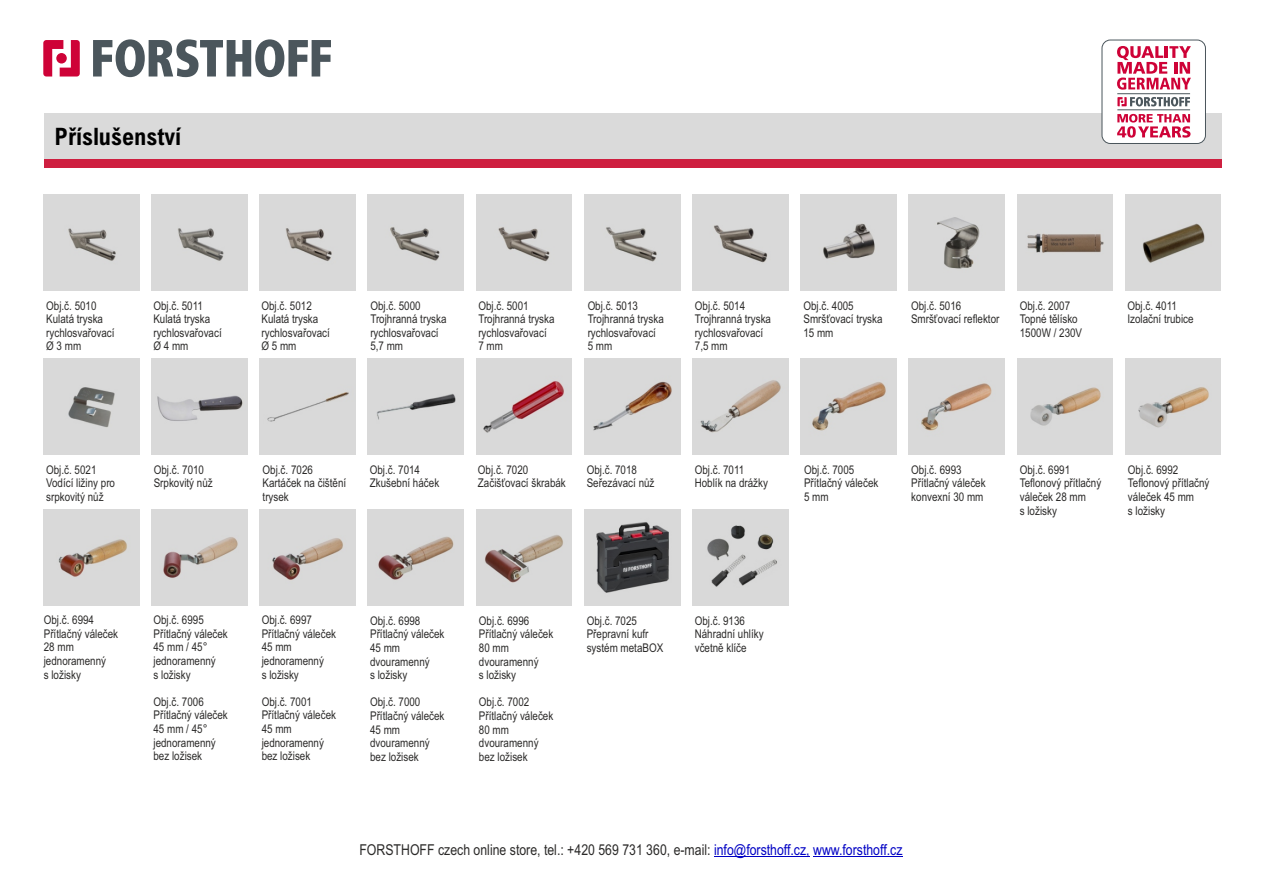
<style>
.page{position:relative;width:1263px;height:893px;background:#fff}
.page>*{position:absolute;margin:0;border:0;box-sizing:border-box;transform-origin:0 0}
.t1{font:700 24px "Arial Nova Cond";color:#000}
.t2{font:15px "Arial Narrow";color:#2b2a29}
.t3{font:12px/13.6px "Arial Narrow";color:#2b2a29}
.s1{color:#0000c4}
</style>
<div class="page">
<svg style="left:93px;top:39px;width:238px;height:38px"></svg>
<svg style="left:43px;top:40px;width:37px;height:37px"></svg>
<div style="left:44px;top:113px;width:1178px;height:46px;background:#dadada"></div>
<div style="left:44px;top:159px;width:1178px;height:9px;background:#ce1f40"></div>
<div style="left:1102px;top:40px;width:103px;height:103px;background:#fff;border-radius:8px"></div>
<div style="left:1102px;top:40px;width:104px;height:104px;border:1px solid #4b565c;border-radius:8px"></div>
<svg style="left:1117px;top:97px;width:73px;height:9px"></svg>
<svg style="left:1117px;top:46px;width:74px;height:44px"></svg>
<hr style="left:1117px;top:93px;width:73px;height:1px;background:#4b565c">
<hr style="left:1117px;top:110px;width:73px;height:1px;background:#4b565c">
<svg style="left:1117px;top:114px;width:73px;height:24px"></svg>
<img style="left:801px;top:195px;width:95px;height:95px">
<img style="left:909px;top:195px;width:95px;height:95px">
<img style="left:152px;top:195px;width:95px;height:95px">
<img style="left:43px;top:195px;width:96px;height:95px">
<img style="left:260px;top:195px;width:95px;height:95px">
<img style="left:368px;top:195px;width:96px;height:95px">
<img style="left:476px;top:195px;width:96px;height:95px">
<img style="left:584px;top:195px;width:96px;height:95px">
<img style="left:692px;top:195px;width:96px;height:95px">
<div style="left:260px;top:359px;width:95px;height:96px;background:#d9d9d9"></div>
<img style="left:584px;top:359px;width:96px;height:96px">
<div style="left:368px;top:359px;width:96px;height:96px;background:#d9d9d9"></div>
<img style="left:476px;top:359px;width:96px;height:96px">
<img style="left:692px;top:359px;width:96px;height:96px">
<img style="left:801px;top:359px;width:95px;height:96px">
<img style="left:909px;top:359px;width:95px;height:96px">
<img style="left:152px;top:359px;width:95px;height:96px">
<img style="left:43px;top:359px;width:96px;height:96px">
<img style="left:1125px;top:359px;width:96px;height:96px">
<img style="left:1017px;top:359px;width:96px;height:96px">
<img style="left:1017px;top:195px;width:96px;height:95px">
<img style="left:1125px;top:195px;width:96px;height:95px">
<img style="left:43px;top:510px;width:96px;height:96px">
<img style="left:368px;top:510px;width:96px;height:96px">
<img style="left:260px;top:510px;width:95px;height:96px">
<img style="left:152px;top:510px;width:95px;height:96px">
<img style="left:476px;top:510px;width:96px;height:96px">
<img style="left:584px;top:510px;width:96px;height:96px">
<hr style="left:714px;top:856px;width:96px;height:1px;background:#0000c4">
<hr style="left:813px;top:856px;width:89px;height:1px;background:#0000c4">
<img style="left:692px;top:510px;width:96px;height:96px">
<h1 class="t1" style="left:55px;top:127px;width:128px">Příslušenství</h1>
<p class="t3" style="left:46px;top:300px;width:70px">Obj.č. 5010<br>Kulatá tryska rychlosvařovací<br>Ø 3 mm</p>
<p class="t3" style="left:153px;top:300px;width:70px">Obj.č. 5011<br>Kulatá tryska rychlosvařovací<br>Ø 4 mm</p>
<p class="t3" style="left:261px;top:300px;width:70px">Obj.č. 5012<br>Kulatá tryska rychlosvařovací<br>Ø 5 mm</p>
<p class="t3" style="left:370px;top:300px;width:78px">Obj.č. 5000<br>Trojhranná tryska rychlosvařovací<br>5,7 mm</p>
<p class="t3" style="left:478px;top:300px;width:78px">Obj.č. 5001<br>Trojhranná tryska rychlosvařovací<br>7 mm</p>
<p class="t3" style="left:588px;top:300px;width:78px">Obj.č. 5013<br>Trojhranná tryska rychlosvařovací<br>5 mm</p>
<p class="t3" style="left:695px;top:300px;width:78px">Obj.č. 5014<br>Trojhranná tryska rychlosvařovací<br>7,5 mm</p>
<p class="t3" style="left:1127px;top:300px;width:68px">Obj.č. 4011<br>Izolační trubice</p>
<p class="t3" style="left:803px;top:300px;width:81px">Obj.č. 4005<br>Smršťovací tryska<br>15 mm</p>
<p class="t3" style="left:911px;top:300px;width:90px">Obj.č. 5016<br>Smršťovací reflektor</p>
<p class="t3" style="left:1020px;top:300px;width:64px">Obj.č. 2007<br>Topné tělísko<br>1500W / 230V</p>
<p class="t3" style="left:46px;top:464px;width:70px">Obj.č. 5021<br>Vodící ližiny pro srpkovitý nůž</p>
<p class="t3" style="left:1128px;top:464px;width:83px">Obj.č. 6992<br>Teflonový přítlačný váleček 45 mm<br>s ložisky</p>
<p class="t3" style="left:154px;top:464px;width:61px">Obj.č. 7010<br>Srpkovitý nůž</p>
<p class="t3" style="left:263px;top:464px;width:85px">Obj.č. 7026<br>Kartáček na čištění trysek</p>
<p class="t3" style="left:478px;top:464px;width:89px">Obj.č. 7020<br>Začišťovací škrabák</p>
<p class="t3" style="left:587px;top:464px;width:69px">Obj.č. 7018<br>Seřezávací nůž</p>
<p class="t3" style="left:695px;top:464px;width:75px">Obj.č. 7011<br>Hoblík na drážky</p>
<p class="t3" style="left:804px;top:464px;width:76px">Obj.č. 7005<br>Přítlačný váleček<br>5 mm</p>
<p class="t3" style="left:911px;top:464px;width:76px">Obj.č. 6993<br>Přítlačný váleček konvexní 30 mm</p>
<p class="t3" style="left:370px;top:464px;width:71px">Obj.č. 7014<br>Zkušební háček</p>
<p class="t3" style="left:1020px;top:464px;width:83px">Obj.č. 6991<br>Teflonový přítlačný váleček 28 mm<br>s ložisky</p>
<p class="t3" style="left:44px;top:614px;width:76px">Obj.č. 6994<br>Přítlačný váleček<br>28 mm jednoramenný<br>s ložisky</p>
<p class="t3" style="left:153px;top:614px;width:76px">Obj.č. 6995<br>Přítlačný váleček<br>45 mm / 45° jednoramenný<br>s ložisky</p>
<p class="t3" style="left:153px;top:696px;width:76px">Obj.č. 7006<br>Přítlačný váleček<br>45 mm / 45° jednoramenný bez ložisek</p>
<p class="t3" style="left:262px;top:614px;width:76px">Obj.č. 6997<br>Přítlačný váleček<br>45 mm jednoramenný<br>s ložisky</p>
<p class="t3" style="left:262px;top:696px;width:76px">Obj.č. 7001<br>Přítlačný váleček<br>45 mm jednoramenný bez ložisek</p>
<p class="t3" style="left:370px;top:615px;width:76px">Obj.č. 6998<br>Přítlačný váleček<br>45 mm dvouramenný<br>s ložisky</p>
<p class="t3" style="left:370px;top:696px;width:76px">Obj.č. 7000<br>Přítlačný váleček<br>45 mm dvouramenný bez ložisek</p>
<p class="t3" style="left:479px;top:615px;width:76px">Obj.č. 6996<br>Přítlačný váleček<br>80 mm dvouramenný<br>s ložisky</p>
<p class="t3" style="left:479px;top:696px;width:76px">Obj.č. 7002<br>Přítlačný váleček<br>80 mm dvouramenný bez ložisek</p>
<p class="t3" style="left:587px;top:615px;width:78px">Obj.č. 7025<br>Přepravní kufr systém metaBOX</p>
<p class="t3" style="left:695px;top:615px;width:70px">Obj.č. 9136<br>Náhradní uhlíky včetně klíče</p>
<p class="t2" style="left:359px;top:844px;width:544px">FORSTHOFF czech online store, tel.: +420 569 731 360, e-mail: <span class="s1">info@forsthoff.cz, www.forsthoff.cz</span></p>
</div>
